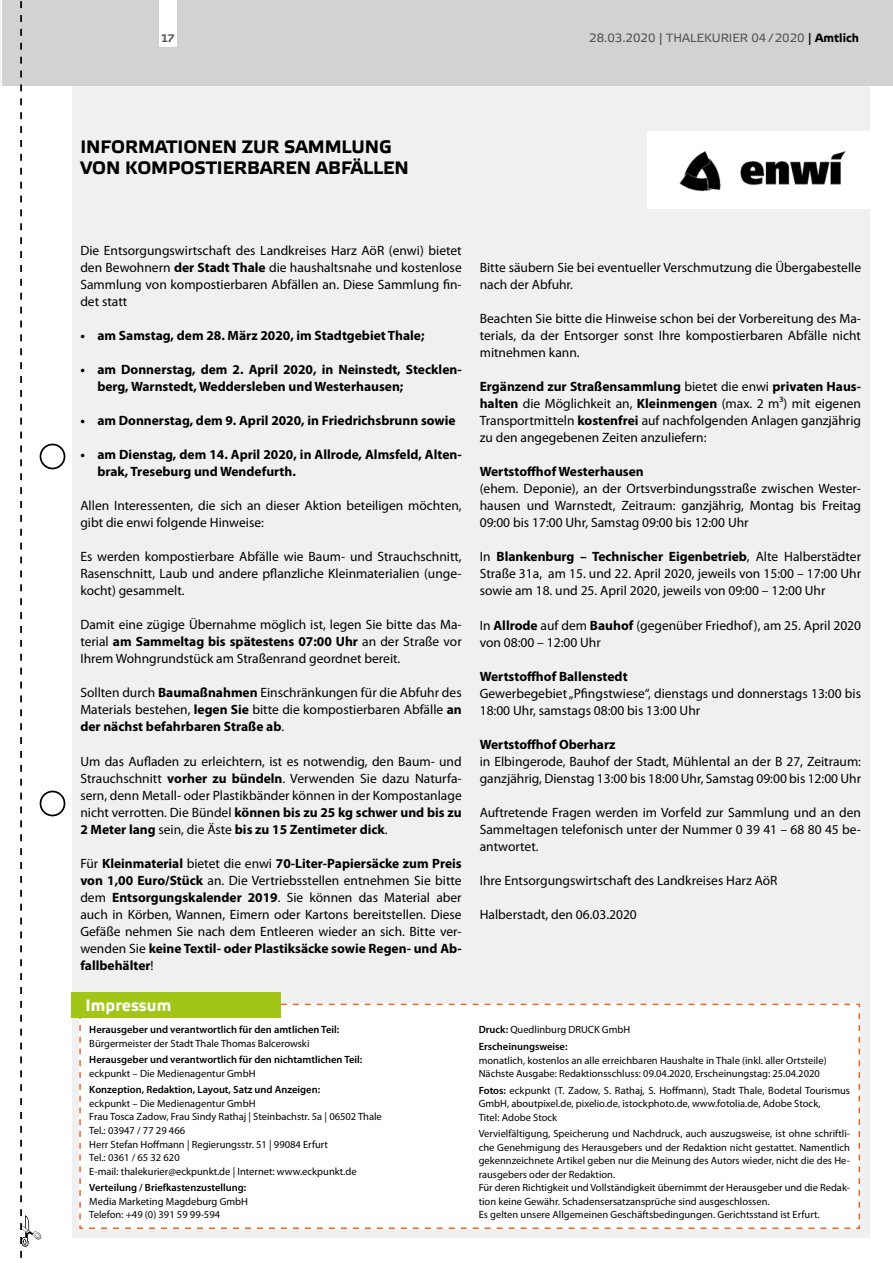
<style>
.page{position:relative;width:893px;height:1263px;background:#fff}
.page>*{position:absolute;margin:0;border:0;box-sizing:border-box;transform-origin:0 0}
.t1{font:700 18px/21px "Elektra Text Pro";color:#000}
.t2{font:700 16.35px "Elektra Text Pro";color:#fff}
.t3{font:13.5px/17px "Myriad Pro";color:#000;text-align:justify}
.t4{font:700 13.5px/17px "Myriad Pro";color:#000}
.t5{font:12px "Elektra Text Pro";color:#575756}
.t6{font:10.5px/13.5px "Myriad Pro";color:#000}
.t7{font:600 10.5px/16.5px "Myriad Pro";color:#000}
.t8{font:900 10.5px "Diavlo";color:#575756}
.s1{color:#000}
.s2{font-weight:700;color:#000}
.s3{font-weight:700}
.s4{font-weight:400}
.s5{font-weight:600}
</style>
<div class="page">
<div style="left:72px;top:0;width:798px;height:1237px;background:#f0f0f0"></div>
<div style="left:2px;top:0;width:891px;height:85px;background:#d2d2d2"></div>
<div style="left:159px;top:0;width:17px;height:47px;background:#fff"></div>
<svg style="left:20px;top:1px;width:21px;height:1257px"></svg>
<div style="left:40px;top:444px;width:25px;height:25px;border:2px solid #000;border-radius:50%"></div>
<div style="left:40px;top:791px;width:25px;height:25px;border:2px solid #000;border-radius:50%"></div>
<div style="left:79px;top:1003px;width:782px;height:226px;background:#fff"></div>
<div style="left:72px;top:992px;width:209px;height:26px;background:#a2c617"></div>
<div style="left:647px;top:131px;width:223px;height:78px;background:#fff"></div>
<img style="left:679px;top:151px;width:167px;height:41px">
<p class="t8" style="left:162px;top:31px;width:14px">17</p>
<p class="t5" style="left:589px;top:32px;width:271px">28.03.2020 | THALEKURIER 04/2020 <span class="s1">|</span> <span class="s2">Amtlich</span></p>
<p class="t5" style="left:658px;top:33px;width:204px">THALEKURIER 04/2020 <span class="s1">|</span> <span class="s2">Aktuelles</span></p>
<h1 class="t1" style="left:80px;top:137px;width:330px">INFORMATIONEN ZUR SAMMLUNG<br>VON KOMPOSTIERBAREN ABFÄLLEN</h1>
<p class="t3" style="left:80px;top:242px;width:383px">Die Entsorgungswirtschaft des Landkreises Harz AöR (enwi) bietet den Bewohnern <span class="s3">der Stadt Thale</span> die haushaltsnahe und kostenlose Sammlung von kompostierbaren Abfällen an. Diese Sammlung fin&shy;det statt</p>
<p class="t4" style="left:80px;top:327px;width:346px">• am Samstag, dem 28. März 2020, im Stadtgebiet Thale;</p>
<p class="t4" style="left:97px;top:361px;width:366px;text-indent:-17px">• am Donnerstag, dem 2. April 2020, in Neinstedt, Stecklen&shy;berg, Warnstedt, Weddersleben und Westerhausen;</p>
<p class="t4" style="left:80px;top:412px;width:377px">• am Donnerstag, dem 9. April 2020, in Friedrichsbrunn sowie</p>
<p class="t4" style="left:97px;top:446px;width:366px;text-indent:-17px">• am Dienstag, dem 14. April 2020, in Allrode, Almsfeld, Alten&shy;brak, Treseburg und Wendefurth.</p>
<p class="t3" style="left:80px;top:498px;width:383px">Allen Interessenten, die sich an dieser Aktion beteiligen möchten, gibt die enwi folgende Hinweise:</p>
<p class="t3" style="left:80px;top:549px;width:383px">Es werden kompostierbare Abfälle wie Baum- und Strauchschnitt, Rasenschnitt, Laub und andere pflanzliche Kleinmaterialien (unge&shy;kocht) gesammelt.</p>
<p class="t3" style="left:80px;top:617px;width:383px">Damit eine zügige Übernahme möglich ist, legen Sie bitte das Ma&shy;terial <span class="s3">am Sammeltag bis spätestens 07:00 Uhr</span> an der Straße vor Ihrem Wohngrundstück am Straßenrand geordnet bereit.</p>
<p class="t3" style="left:80px;top:685px;width:383px">Sollten durch <span class="s3">Baumaßnahmen</span> Einschränkungen für die Abfuhr des Materials bestehen, <span class="s3">legen Sie</span> bitte die kompostierbaren Abfälle <span class="s3">an der nächst befahrbaren Straße ab</span>.</p>
<p class="t3" style="left:80px;top:753px;width:383px">Um das Aufladen zu erleichtern, ist es notwendig, den Baum- und Strauchschnitt <span class="s3">vorher zu bündeln</span>. Verwenden Sie dazu Naturfa&shy;sern, denn Metall- oder Plastikbänder können in der Kompostanlage nicht verrotten. Die Bündel <span class="s3">können bis zu 25 kg schwer und bis zu 2 Meter lang</span> sein, die Äste <span class="s3">bis zu 15 Zentimeter dick</span>.</p>
<p class="t3" style="left:80px;top:855px;width:383px">Für <span class="s3">Kleinmaterial</span> bietet die enwi <span class="s3">70-Liter-Papiersäcke zum Preis von 1,00 Euro/Stück</span> an. Die Vertriebsstellen entnehmen Sie bitte dem <span class="s3">Entsorgungskalender 2019</span>. Sie können das Material aber auch in Körben, Wannen, Eimern oder Kartons bereitstellen. Diese Gefäße nehmen Sie nach dem Entleeren wieder an sich. Bitte ver&shy;wenden Sie <span class="s3">keine Textil- oder Plastiksäcke sowie Regen- und Ab&shy;fallbehälter</span>!</p>
<p class="t2" style="left:86px;top:996px;width:87px">Impressum</p>
<p class="t7" style="left:89px;top:1022px;width:251px">Herausgeber und verantwortlich für den amtlichen Teil:</p>
<p class="t6" style="left:89px;top:1037px;width:222px">Bürgermeister der Stadt Thale Thomas Balcerowski</p>
<p class="t7" style="left:89px;top:1052px;width:274px">Herausgeber und verantwortlich für den nichtamtlichen Teil:</p>
<p class="t6" style="left:89px;top:1067px;width:168px">eckpunkt – Die Medienagentur GmbH</p>
<p class="t7" style="left:89px;top:1082px;width:232px">Konzeption, Redaktion, Layout, Satz und Anzeigen:</p>
<p class="t6" style="left:89px;top:1097px;width:294px">eckpunkt – Die Medienagentur GmbH<br>Frau Tosca Zadow, Frau Sindy Rathaj | Steinbachstr. 5a | 06502 Thale Tel.: 03947 / 77 29 466<br>Herr Stefan Hoffmann | Regierungsstr. 51 | 99084 Erfurt<br>Tel.: 0361 / 65 32 620<br>E-mail: thalekurier@eckpunkt.de | Internet: www.eckpunkt.de</p>
<p class="t7" style="left:89px;top:1179px;width:159px">Verteilung / Briefkastenzustellung:</p>
<p class="t6" style="left:89px;top:1194px;width:160px">Media Marketing Magdeburg GmbH<br>Telefon: +49 (0) 391 59 99-594</p>
<p class="t3" style="left:480px;top:259px;width:383px">Bitte säubern Sie bei eventueller Verschmutzung die Übergabestelle nach der Abfuhr.</p>
<p class="t3" style="left:480px;top:311px;width:383px">Beachten Sie bitte die Hinweise schon bei der Vorbereitung des Ma&shy;terials, da der Entsorger sonst Ihre kompostierbaren Abfälle nicht mitnehmen kann.</p>
<p class="t3" style="left:480px;top:379px;width:383px"><span class="s3">Ergänzend zur Straßensammlung</span> bietet die enwi <span class="s3">privaten Haus&shy;halten</span> die Möglichkeit an, <span class="s3">Kleinmengen</span> (max. 2 m³) mit eigenen Transportmitteln <span class="s3">kostenfrei</span> auf nachfolgenden Anlagen ganzjährig zu den angegebenen Zeiten anzuliefern:</p>
<p class="t4" style="left:480px;top:463px;width:166px">Wertstoffhof Westerhausen</p>
<p class="t3" style="left:480px;top:481px;width:383px">(ehem. Deponie), an der Ortsverbindungsstraße zwischen Wester&shy;hausen und Warnstedt, Zeitraum: ganzjährig, Montag bis Freitag 09:00 bis 17:00 Uhr, Samstag 09:00 bis 12:00 Uhr</p>
<p class="t3" style="left:480px;top:549px;width:383px">In <span class="s3">Blankenburg – Technischer Eigenbetrieb</span>, Alte Halberstädter Straße 31a, am 15. und 22. April 2020, jeweils von 15:00 – 17:00 Uhr sowie am 18. und 25. April 2020, jeweils von 09:00 – 12:00 Uhr</p>
<p class="t3" style="left:480px;top:617px;width:383px">In <span class="s3">Allrode</span> auf dem <span class="s3">Bauhof</span> (gegenüber Friedhof), am 25. April 2020 von 08:00 – 12:00 Uhr</p>
<p class="t4" style="left:480px;top:668px;width:149px">Wertstoffhof Ballenstedt</p>
<p class="t3" style="left:480px;top:685px;width:383px">Gewerbegebiet „Pfingstwiese“, dienstags und donnerstags 13:00 bis<br>18:00 Uhr, samstags 08:00 bis 13:00 Uhr</p>
<p class="t4" style="left:480px;top:736px;width:137px">Wertstoffhof Oberharz</p>
<p class="t3" style="left:480px;top:753px;width:383px">in Elbingerode, Bauhof der Stadt, Mühlental an der B 27, Zeitraum: ganzjährig, Dienstag 13:00 bis 18:00 Uhr, Samstag 09:00 bis 12:00 Uhr</p>
<p class="t3" style="left:480px;top:804px;width:383px">Auftretende Fragen werden im Vorfeld zur Sammlung und an den Sammeltagen telefonisch unter der Nummer 0 39 41 – 68 80 45 be&shy;antwortet.</p>
<p class="t3" style="left:480px;top:872px;width:299px">Ihre Entsorgungswirtschaft des Landkreises Harz AöR</p>
<p class="t3" style="left:480px;top:906px;width:159px">Halberstadt, den 06.03.2020</p>
<p class="t7" style="left:479px;top:1022px;width:153px">Druck: <span class="s4">Quedlinburg DRUCK GmbH<br></span>Erscheinungsweise:</p>
<p class="t6" style="left:479px;top:1053px;width:349px">monatlich, kostenlos an alle erreichbaren Haushalte in Thale (inkl. aller Ortsteile)<br>Nächste Ausgabe: Redaktionsschluss: 09.04.2020, Erscheinungstag: 25.04.2020</p>
<p class="t6" style="left:479px;top:1083px;width:373px"><span class="s5">Fotos:</span> eckpunkt (T. Zadow, S. Rathaj, S. Hoffmann), Stadt Thale, Bodetal Tourismus<br>GmbH, aboutpixel.de, pixelio.de, istockphoto.de, www.fotolia.de, Adobe Stock,<br>Titel: Adobe Stock</p>
<p class="t6" style="left:479px;top:1127px;width:373px">Vervielfältigung, Speicherung und Nachdruck, auch auszugsweise, ist ohne schriftli&shy;che Genehmigung des Herausgebers und der Redaktion nicht gestattet. Namentlich gekennzeichnete Artikel geben nur die Meinung des Autors wieder, nicht die des He&shy;rausgebers oder der Redaktion.<br>Für deren Richtigkeit und Vollständigkeit übernimmt der Herausgeber und die Redak&shy;tion keine Gewähr. Schadensersatzansprüche sind ausgeschlossen.<br>Es gelten unsere Allgemeinen Geschäftsbedingungen. Gerichtsstand ist Erfurt.</p>
</div>
